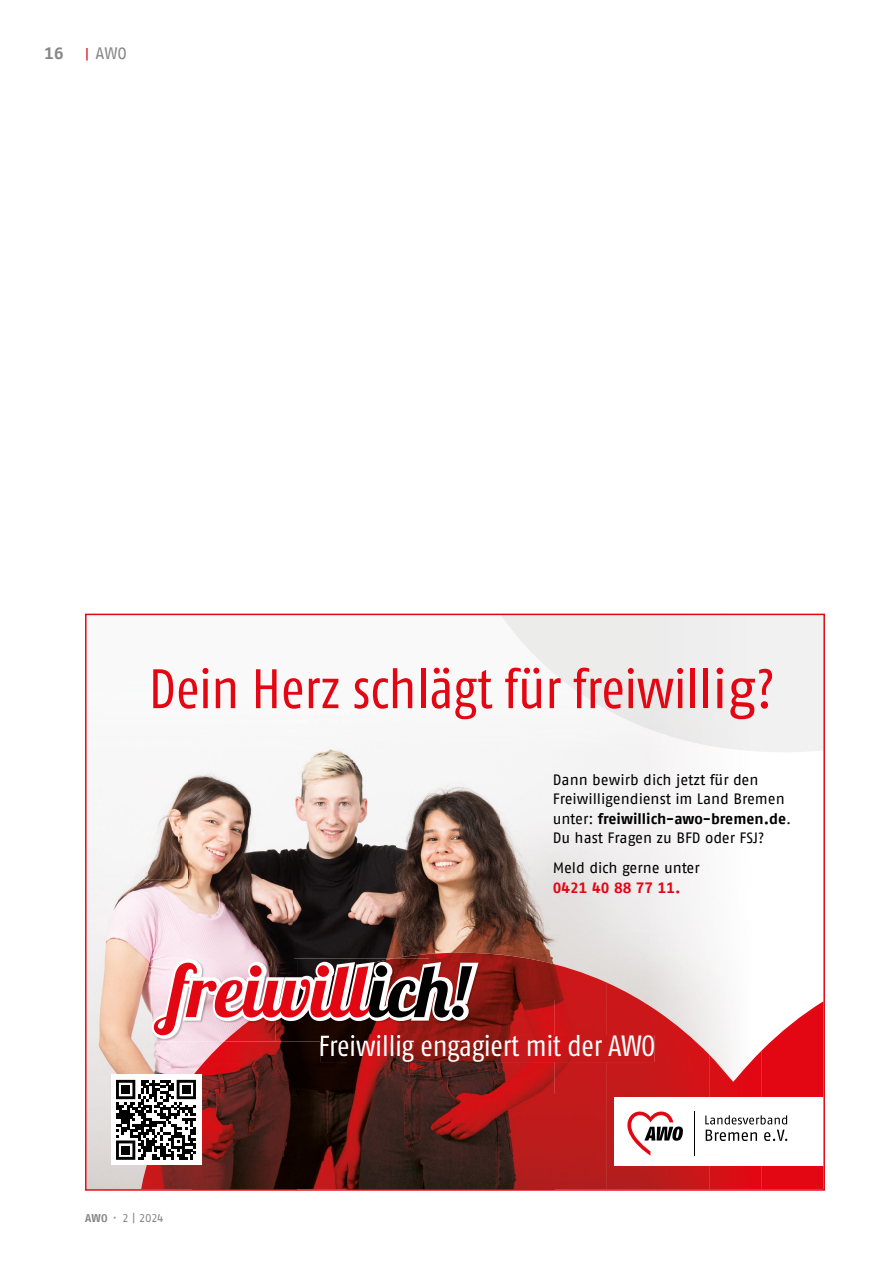
<style>
.page{position:relative;width:893px;height:1263px;background:#fff}
.page>*{position:absolute;margin:0;border:0;box-sizing:border-box;transform-origin:0 0}
.t1{font:condensed 55.5px "Fago Pro";color:#e30613}
.t2{font:condensed 29.25px "Fago Pro";color:#fff}
.t3{font:16.5px "AWO Fago Office";color:#878787}
.t4{font:700 16.5px "AWO Fago Office";color:#878787}
.t5{font:15px/19.5px "AWO Fago Office";color:#000}
.t6{font:700 15px "AWO Fago Office";color:#e30613}
.t7{font:11.25px "AWO Fago Office";color:#878787}
.s1{font-size:13.5px;color:#e30613}
.s2{font-stretch:normal}
.s3{font-weight:700}
</style>
<div class="page">
<svg style="left:85px;top:614px;width:740px;height:577px"></svg>
<div style="left:111px;top:1074px;width:90px;height:91px;background:#fff"></div>
<svg style="left:116px;top:1080px;width:80px;height:80px"></svg>
<div style="left:122px;top:1085px;width:8px;height:9px;background:#000"></div>
<div style="left:182px;top:1085px;width:8px;height:9px;background:#000"></div>
<div style="left:122px;top:1146px;width:8px;height:8px;background:#000"></div>
<img style="left:151px;top:958px;width:124px;height:84px">
<img style="left:275px;top:958px;width:155px;height:84px">
<img style="left:430px;top:958px;width:51px;height:77px">
<img style="left:224px;top:1039px;width:52px;height:3px">
<img style="left:321px;top:1035px;width:160px;height:7px">
<svg style="left:152px;top:959px;width:326px;height:80px"></svg>
<p class="t4" style="left:45px;top:44px;width:21px">16</p>
<p class="t3" style="left:85px;top:44px;width:43px"><span class="s1">|</span> AWO</p>
<h1 class="t1" style="left:149px;top:655px;width:627px">Dein Herz schlägt für freiwill<span class="s2">ig</span>?</h1>
<p class="t5" style="left:553px;top:770px;width:240px">Dann bewirb dich jetzt für den Freiwilligendienst im Land Bremen unter: <span class="s3">freiwillich-awo-bremen.de</span>.<br>Du hast Fragen zu BFD oder FSJ?</p>
<p class="t5" style="left:553px;top:858px;width:149px">Meld dich gerne unter</p>
<p class="t6" style="left:553px;top:879px;width:129px">0421 40 88 77 11.</p>
<p class="t7" style="left:85px;top:1212px;width:80px"><span class="s3">AWO</span> · 2 | 2024</p>
<h2 class="t2" style="left:319px;top:1028px;width:338px">Freiwillig engagiert mit der AWO</h2>
</div>
